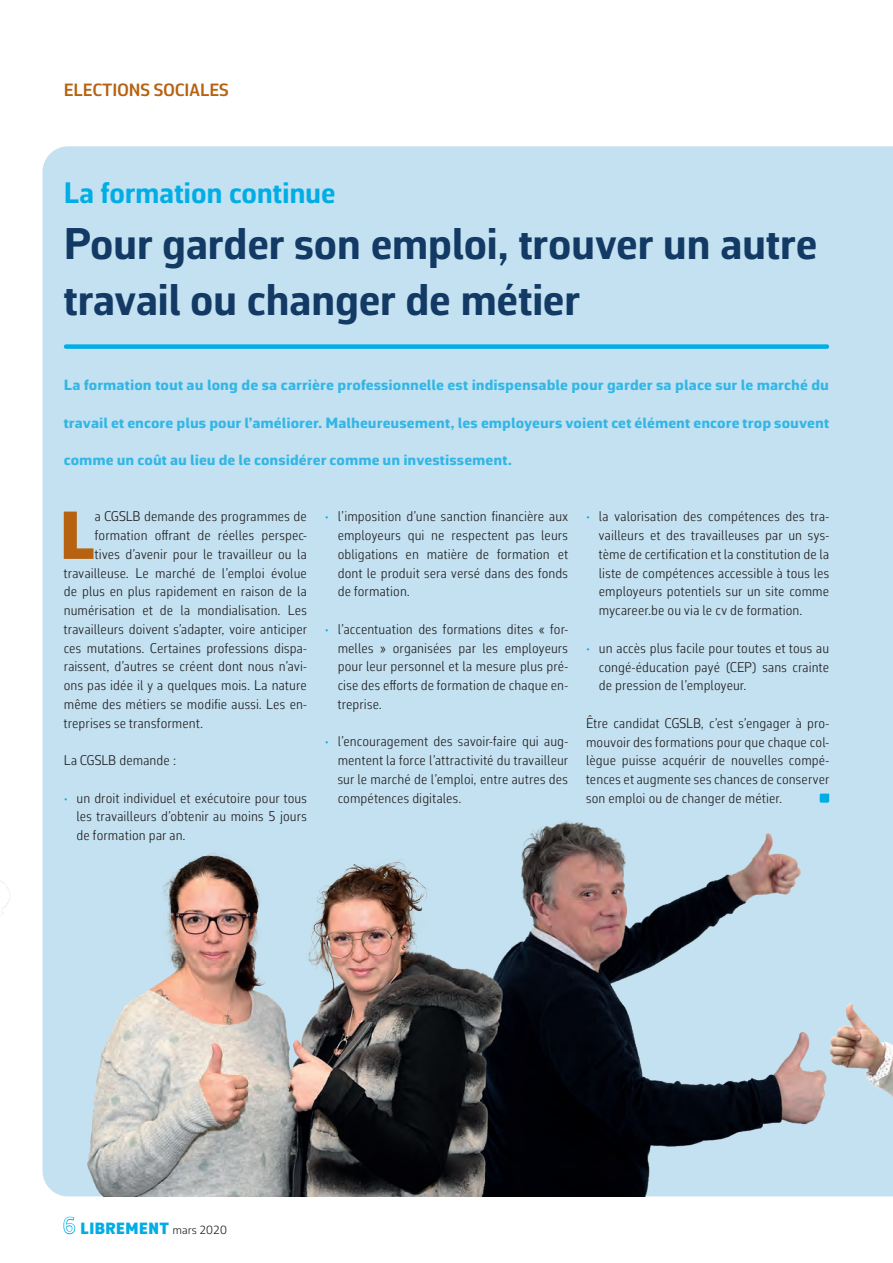
<style>
.page{position:relative;width:893px;height:1263px;background:#fff}
.page>*{position:absolute;margin:0;border:0;box-sizing:border-box;transform-origin:0 0}
.t1{font:900 68.7px "Corbeau Pro";color:#b66211}
.t2{font:700 45px/56.2px "Corbeau Pro";letter-spacing:-.01em;color:#133a64}
.t3{font:700 30px "Corbeau Pro";letter-spacing:-.005em;color:#00ade5}
.t4{font:600 18px "Corbeau Pro";color:#b66211}
.t5{font:900 16.5px "Corbeau Pro";letter-spacing:.03em;color:#00ade5}
.t6{font:800 15px "Corbeau Ext Pro";letter-spacing:.005em;color:#33b6e5}
.t7{font:300 14.25px/18.8px "Corbeau Con Pro";letter-spacing:.01em;color:#231f20;text-align:justify}
.s1{color:#00ade5}
.s2{font-weight:400;font-size:22.5px}
.s3{font-weight:300;font-size:12px;color:#231f20}
</style>
<div class="page">
<div style="left:43px;top:146px;width:850px;height:638px;background:#c3e1f1"></div>
<div style="left:66px;top:344px;width:761px;height:5px;background:#00ade5"></div>
<img style="left:0;top:784px;width:786px;height:412px">
<img style="left:786px;top:756px;width:107px;height:440px">
<p class="t4" style="left:64px;top:78px;width:166px">ELECTIONS SOCIALES</p>
<h3 class="t3" style="left:64px;top:172px;width:273px">La formation continue</h3>
<h2 class="t2" style="left:64px;top:215px;width:755px">Pour garder son emploi, trouver un autre travail ou changer de métier</h2>
<p class="t6" style="left:64px;top:375px;width:767px">La formation tout au long de sa carrière professionnelle est indispensable pour garder sa place sur le marché du</p>
<p class="t6" style="left:64px;top:412px;width:767px">travail et encore plus pour l’améliorer. Malheureusement, les employeurs voient cet élément encore trop souvent</p>
<p class="t6" style="left:64px;top:450px;width:450px">comme un coût au lieu de le considérer comme un investissement.</p>
<h1 class="t1" style="left:60px;top:489px;width:36px">L</h1>
<p class="t7" style="left:95px;top:507px;width:214px">a CGSLB demande des programmes de</p>
<p class="t7" style="left:95px;top:526px;width:214px">formation offrant de réelles perspec-</p>
<p class="t7" style="left:95px;top:544px;width:214px">tives d’avenir pour le travailleur ou la</p>
<p class="t7" style="left:64px;top:563px;width:245px">travailleuse. Le marché de l’emploi évolue</p>
<p class="t7" style="left:64px;top:582px;width:245px">de plus en plus rapidement en raison de la</p>
<p class="t7" style="left:64px;top:601px;width:245px">numérisation et de la mondialisation. Les</p>
<p class="t7" style="left:64px;top:619px;width:245px">travailleurs doivent s’adapter, voire anticiper</p>
<p class="t7" style="left:64px;top:638px;width:245px">ces mutations. Certaines professions dispa-</p>
<p class="t7" style="left:64px;top:657px;width:245px">raissent, d’autres se créent dont nous n’avi-</p>
<p class="t7" style="left:64px;top:676px;width:245px">ons pas idée il y a quelques mois. La nature</p>
<p class="t7" style="left:64px;top:694px;width:245px">même des métiers se modifie aussi. Les en-</p>
<p class="t7" style="left:64px;top:713px;width:141px">treprises se transforment.</p>
<p class="t7" style="left:64px;top:751px;width:114px">La CGSLB demande :</p>
<p class="t7" style="left:77px;top:788px;width:232px;text-indent:-13px"><span class="s1">•</span> un droit individuel et exécutoire pour tous les travailleurs d’obtenir au moins 5 jours de formation par an.</p>
<p class="t7" style="left:338px;top:507px;width:232px;text-indent:-13px"><span class="s1">•</span> l’imposition d’une sanction financière aux employeurs qui ne respectent pas leurs obligations en matière de formation et dont le produit sera versé dans des fonds de formation.</p>
<p class="t7" style="left:338px;top:619px;width:232px;text-indent:-13px"><span class="s1">•</span> l’accentuation des formations dites « for&shy;melles » organisées par les employeurs pour leur personnel et la mesure plus pré&shy;cise des efforts de formation de chaque en&shy;treprise.</p>
<p class="t7" style="left:338px;top:732px;width:232px;text-indent:-13px"><span class="s1">•</span> l’encouragement des savoir-faire qui aug&shy;mentent la force l’attractivité du travailleur sur le marché de l’emploi, entre autres des compétences digitales.</p>
<p class="t7" style="left:599px;top:507px;width:232px;text-indent:-13px"><span class="s1">•</span> la valorisation des compétences des tra&shy;vailleurs et des travailleuses par un sys&shy;tème de certification et la constitution de la liste de compétences accessible à tous les employeurs potentiels sur un site comme mycareer.be ou via le cv de formation.</p>
<p class="t7" style="left:599px;top:638px;width:232px;text-indent:-13px"><span class="s1">•</span> un accès plus facile pour toutes et tous au congé-éducation payé (CEP) sans crainte de pression de l’employeur.</p>
<p class="t7" style="left:586px;top:713px;width:245px">Être candidat CGSLB, c’est s’engager à pro&shy;mouvoir des formations pour que chaque col&shy;lègue puisse acquérir de nouvelles compé&shy;tences et augmente ses chances de conserver son emploi ou de changer de métier.</p>
<p class="t5" style="left:63px;top:1217px;width:166px"><span class="s2">6</span> LIBREMENT <span class="s3">mars 2020</span></p>
</div>
